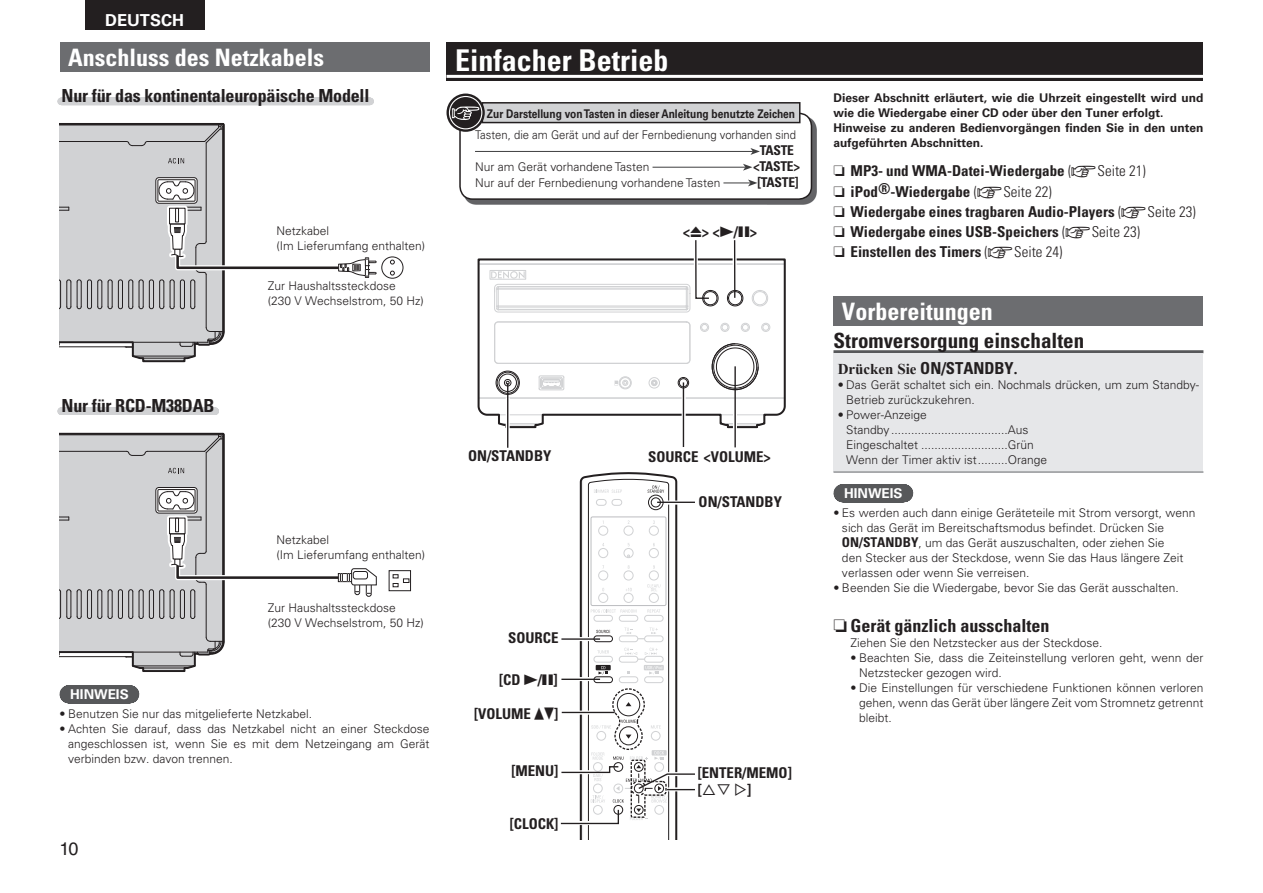
<style>
.page{position:relative;width:1263px;height:893px;background:#fff}
.page>*{position:absolute;margin:0;border:0;box-sizing:border-box;transform-origin:0 0}
.t1{font:700 condensed 30px "Univers LT Std";color:#fff}
.t2{font:700 condensed 24px "Univers LT Std";color:#fff}
.t3{font:700 condensed 21px "Univers LT Std";color:#231f20}
.t4{font:700 condensed 18px "Univers LT Std";letter-spacing:-.01em;color:#231f20}
.t5{font:18px "Helvetica LT Std";color:#231f20}
.t6{font:700 16.5px "Univers LT Std";color:#fff}
.t7{font:700 condensed 15px/20.1px "Univers LT Std";color:#231f20}
.t8{font:700 15px "Times New Roman";color:#231f20}
.t9{font:700 condensed 14.85px "Univers LT Std";color:#231f20}
.t10{font:14.85px "Marks For Denon";color:#231f20}
.t11{font:700 condensed 13.5px "Univers LT Std";letter-spacing:-.02em;color:#231f20}
.t12{font:700 13.5px "Univers LT Std";color:#fff}
.t13{font:300 12px/15px "Univers LT Std";color:#231f20}
.t14{font:700 12px/15px "Univers LT Std";color:#231f20}
.t15{font:700 12px "Univers LT Std";color:#231f20;scale:.85 1}
.t16{font:300 12px "Univers LT Std";color:#231f20;scale:.94 1}
.s1{font-family:"Marks For Denon";font-weight:400;font-stretch:normal}
.s2{font-family:"Marks For Denon";font-weight:400;font-stretch:normal;font-size:13.5px}
.s3{font-family:"Univers LT Std";font-weight:700;font-stretch:condensed}
.s4{font-weight:300}
.s5{font-family:"Univers LT Std";font-stretch:condensed;font-size:16.5px}
.s6{font-weight:700;font-stretch:condensed;font-size:13.5px}
</style>
<div class="page">
<div style="left:85px;top:0;width:119px;height:30px;background:#231f20"></div>
<svg style="left:477px;top:258px;width:309px;height:171px"></svg>
<svg style="left:733px;top:247px;width:4px;height:41px"></svg>
<svg style="left:506px;top:397px;width:4px;height:33px"></svg>
<hr style="left:733px;top:407px;width:4px;height:33px;background:#fff">
<svg style="left:682px;top:395px;width:4px;height:33px"></svg>
<hr style="left:734px;top:240px;width:1px;height:58px;background:#231f20">
<svg style="left:491px;top:240px;width:228px;height:73px"></svg>
<hr style="left:507px;top:383px;width:1px;height:65px;background:#231f20">
<hr style="left:734px;top:366px;width:2px;height:81px;background:#231f20">
<hr style="left:683px;top:382px;width:1px;height:65px;background:#231f20">
<svg style="left:560px;top:472px;width:135px;height:368px"></svg>
<img style="left:463px;top:117px;width:353px;height:87px">
<div style="left:460px;top:113px;width:351px;height:86px;background:#fff;border-radius:13px"></div>
<hr style="left:475px;top:151px;width:278px;height:1px;background:#3e3e3f">
<svg style="left:750px;top:148px;width:10px;height:7px"></svg>
<hr style="left:652px;top:167px;width:93px;height:1px;background:#3e3e3f">
<svg style="left:743px;top:164px;width:9px;height:7px"></svg>
<svg style="left:723px;top:179px;width:34px;height:7px"></svg>
<div style="left:459px;top:113px;width:353px;height:87px;border:2px solid #231f20;border-radius:13px"></div>
<div style="left:482px;top:103px;width:318px;height:20px;background:#d1d2d4"></div>
<div style="left:482px;top:102px;width:318px;height:21px;border:2px solid #231f20"></div>
<svg style="left:446px;top:94px;width:39px;height:38px"></svg>
<svg style="left:452px;top:106px;width:27px;height:15px"></svg>
<div style="left:449px;top:96px;width:33px;height:33px;border:1px solid #fff;border-radius:50%"></div>
<div style="left:446px;top:43px;width:757px;height:38px;background:#231f20"></div>
<hr style="left:446px;top:75px;width:757px;height:3px;background:#fff">
<div style="left:61px;top:98px;width:309px;height:7px;background:#d1d2d4"></div>
<svg style="left:61px;top:407px;width:154px;height:8px"></svg>
<svg style="left:69px;top:685px;width:61px;height:18px"></svg>
<div style="left:60px;top:43px;width:369px;height:29px;background:#6c6d70"></div>
<div style="left:381px;top:256px;width:22px;height:23px;border:1px solid #231f20;border-radius:50%"></div>
<svg style="left:390px;top:271px;width:5px;height:4px"></svg>
<svg style="left:390px;top:260px;width:5px;height:4px"></svg>
<svg style="left:60px;top:123px;width:317px;height:240px"></svg>
<svg style="left:60px;top:432px;width:317px;height:240px"></svg>
<div style="left:353px;top:571px;width:14px;height:8px;background:#fff;border-radius:2px"></div>
<div style="left:353px;top:571px;width:15px;height:8px;border:1px solid #231f20;border-radius:2px"></div>
<svg style="left:392px;top:574px;width:7px;height:14px"></svg>
<div style="left:389px;top:570px;width:22px;height:21px;border:1px solid #231f20"></div>
<svg style="left:393px;top:574px;width:16px;height:13px"></svg>
<svg style="left:842px;top:484px;width:62px;height:18px"></svg>
<div style="left:833px;top:296px;width:370px;height:30px;background:#6c6d70"></div>
<hr style="left:833px;top:350px;width:370px;height:3px;background:#57585a">
<div style="left:833px;top:353px;width:370px;height:119px;background:#e6e7e9"></div>
<hr style="left:833px;top:471px;width:370px;height:2px;background:#939598">
<h3 class="t6" style="left:105px;top:13px;width:80px">DEUTSCH</h3>
<h2 class="t2" style="left:68px;top:48px;width:257px">Anschluss des Netzkabels</h2>
<h1 class="t1" style="left:455px;top:48px;width:215px">Einfacher Betrieb</h1>
<h3 class="t4" style="left:62px;top:88px;width:309px">Nur für das kontinentaleuropäische Modell</h3>
<p class="t15" style="left:487px;top:109px;width:364px">Zur Darstellung von Tasten in dieser Anleitung benutzte Zeichen</p>
<h3 class="t4" style="left:62px;top:398px;width:154px">Nur für RCD-M38DAB</h3>
<p class="t13" style="left:276px;top:224px;width:150px">Netzkabel<br>(Im Lieferumfang enthalten)</p>
<p class="t13" style="left:268px;top:279px;width:158px">Zur Haushaltssteckdose<br>(230 V Wechselstrom, 50 Hz)</p>
<p class="t13" style="left:276px;top:533px;width:150px">Netzkabel<br>(Im Lieferumfang enthalten)</p>
<p class="t13" style="left:268px;top:601px;width:158px">Zur Haushaltssteckdose<br>(230 V Wechselstrom, 50 Hz)</p>
<p class="t12" style="left:70px;top:689px;width:60px">HINWEIS</p>
<p class="t13" style="left:60px;top:707px;width:254px">• Benutzen Sie nur das mitgelieferte Netzkabel.</p>
<p class="t13" style="left:68px;top:722px;width:363px;text-align:justify;text-indent:-9px">• Achten Sie darauf, dass das Netzkabel nicht an einer Steckdose angeschlossen ist, wenn Sie es mit dem Netzeingang am Gerät verbinden bzw. davon trennen.</p>
<h3 class="t5" style="left:60px;top:841px;width:21px">10</h3>
<p class="t16" style="left:475px;top:130px;width:343px">Tasten, die am Gerät und auf der Fernbedienung vorhanden sind</p>
<p class="t11" style="left:760px;top:145px;width:36px">TASTE</p>
<p class="t13" style="left:475px;top:160px;width:176px">Nur am Gerät vorhandene Tasten</p>
<p class="t11" style="left:753px;top:161px;width:49px">&lt;TASTE&gt;</p>
<p class="t13" style="left:475px;top:176px;width:247px">Nur auf der Fernbedienung vorhandene Tasten</p>
<p class="t11" style="left:757px;top:177px;width:43px">[TASTE]</p>
<p class="t9" style="left:683px;top:225px;width:76px">&lt;<span class="s1">5</span>&gt; &lt;<span class="s1">1</span>/<span class="s1">3</span>&gt;</p>
<p class="t9" style="left:468px;top:450px;width:85px">ON/STANDBY</p>
<p class="t9" style="left:648px;top:451px;width:124px">SOURCE &lt;VOLUME&gt;</p>
<p class="t9" style="left:699px;top:496px;width:85px">ON/STANDBY</p>
<p class="t9" style="left:508px;top:632px;width:52px">SOURCE</p>
<p class="t9" style="left:499px;top:674px;width:60px">[CD <span class="s1">1</span>/<span class="s1">3</span>]</p>
<p class="t9" style="left:474px;top:708px;width:86px">[VOLUME <span class="s2">df</span>]</p>
<p class="t9" style="left:511px;top:765px;width:49px">[MENU]</p>
<p class="t9" style="left:510px;top:818px;width:50px">[CLOCK]</p>
<p class="t9" style="left:698px;top:767px;width:96px">[ENTER/MEMO]</p>
<p class="t10" style="left:698px;top:781px;width:55px"><span class="s3">[</span>ui p<span class="s3">]</span></p>
<p class="t14" style="left:833px;top:91px;width:371px">Dieser Abschnitt erläutert, wie die Uhrzeit eingestellt wird und wie die Wiedergabe einer CD oder über den Tuner erfolgt.<br>Hinweise zu anderen Bedienvorgängen finden Sie in den unten aufgeführten Abschnitten.</p>
<p class="t7" style="left:833px;top:162px;width:364px"><span class="s1">n</span> MP3- und WMA-Datei-Wiedergabe <span class="s4">(</span><span class="s1">v</span><span class="s4">Seite 21)<br></span><span class="s1">n</span> iPod®-Wiedergabe <span class="s4">(</span><span class="s1">v</span><span class="s4">Seite 22)<br></span><span class="s1">n</span> Wiedergabe eines tragbaren Audio-Players <span class="s4">(</span><span class="s1">v</span><span class="s4">Seite 23) </span><span class="s1">n</span> Wiedergabe eines USB-Speichers <span class="s4">(</span><span class="s1">v</span><span class="s4">Seite 23)<br></span><span class="s1">n</span> Einstellen des Timers <span class="s4">(</span><span class="s1">v</span><span class="s4">Seite 24)</span></p>
<h2 class="t2" style="left:842px;top:302px;width:152px">Vorbereitungen</h2>
<h3 class="t3" style="left:833px;top:332px;width:252px">Stromversorgung einschalten</h3>
<p class="t8" style="left:838px;top:360px;width:181px">Drücken Sie <span class="s5">ON/STANDBY</span>.</p>
<p class="t13" style="left:846px;top:378px;width:354px;text-indent:-9px">• Das Gerät schaltet sich ein. Nochmals drücken, um zum Standby-<br>Betrieb zurückzukehren.</p>
<p class="t13" style="left:846px;top:408px;width:202px;text-indent:-9px">• Power-Anzeige<br>Standby ...................................Aus Eingeschaltet ..........................Grün Wenn der Timer aktiv ist .........Orange</p>
<p class="t12" style="left:844px;top:488px;width:60px">HINWEIS</p>
<p class="t13" style="left:842px;top:506px;width:355px;text-indent:-9px">• Es werden auch dann einige Geräteteile mit Strom versorgt, wenn sich das Gerät im Bereitschaftsmodus befindet. Drücken Sie <span class="s6">ON/STANDBY</span>, um das Gerät auszuschalten, oder ziehen Sie<br>den Stecker aus der Steckdose, wenn Sie das Haus längere Zeit verlassen oder wenn Sie verreisen.</p>
<p class="t13" style="left:833px;top:581px;width:347px">• Beenden Sie die Wiedergabe, bevor Sie das Gerät ausschalten.</p>
<h3 class="t4" style="left:833px;top:619px;width:217px"><span class="s1">n</span> Gerät gänzlich ausschalten</h3>
<p class="t13" style="left:850px;top:636px;width:254px">Ziehen Sie den Netzstecker aus der Steckdose.</p>
<p class="t13" style="left:859px;top:651px;width:346px;text-indent:-9px">• Beachten Sie, dass die Zeiteinstellung verloren geht, wenn der<br>Netzstecker gezogen wird.</p>
<p class="t13" style="left:859px;top:681px;width:346px;text-align:justify;text-indent:-9px">• Die Einstellungen für verschiedene Funktionen können verloren gehen, wenn das Gerät über längere Zeit vom Stromnetz getrennt bleibt.</p>
</div>
